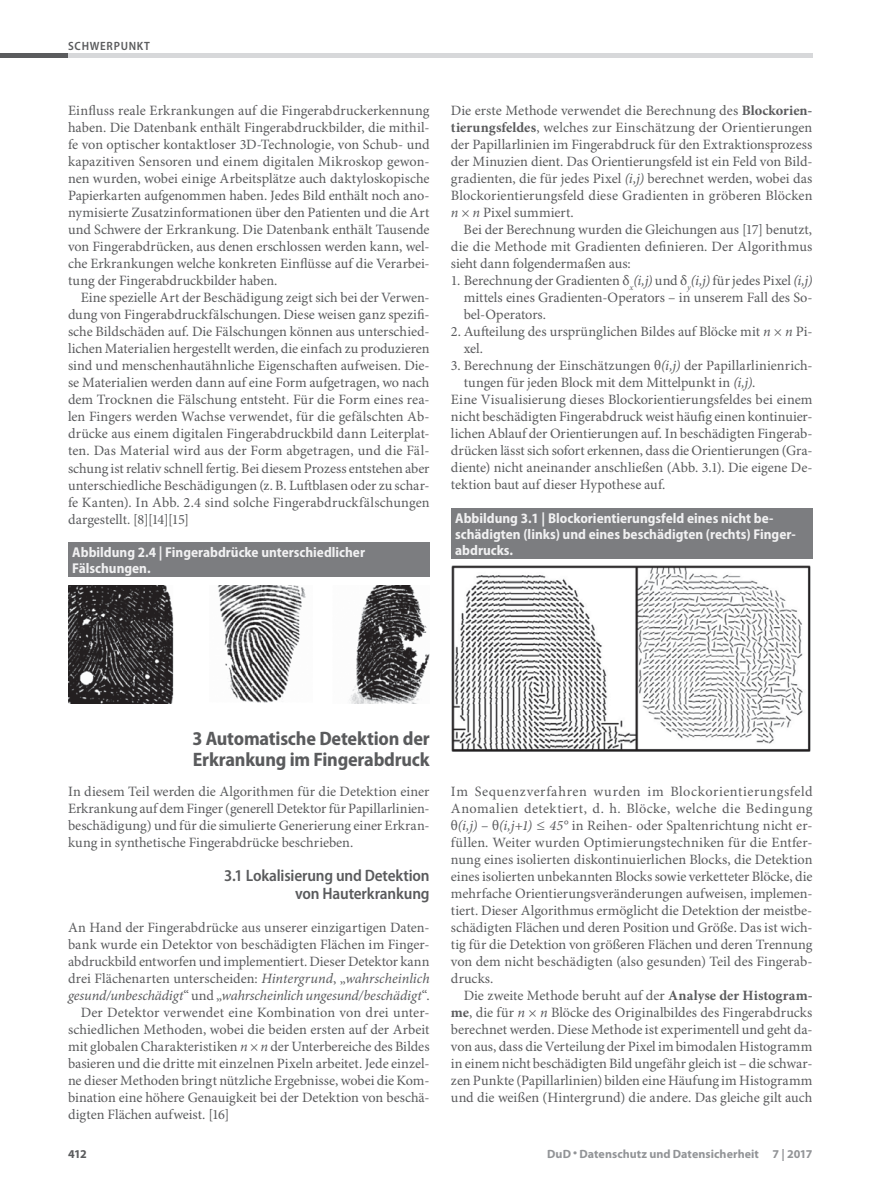
<style>
.page{position:relative;width:893px;height:1187px;background:#fff}
.page>*{position:absolute;margin:0;border:0;box-sizing:border-box;transform-origin:0 0}
.t1{font:700 semi-condensed 19.5px/21px "Myriad Pro";letter-spacing:-.01em;color:#5a5b5d}
.t2{font:600 semi-condensed 16.5px/18px "Myriad Pro";letter-spacing:-.01em;color:#5a5b5d;text-align:right}
.t3{font:14.25px/17px "Minion Pro";color:#5a5b5d;text-align:justify}
.t4{font:700 semi-condensed 14.25px/15.8px "Myriad Pro";color:#f1f1f2}
.t5{font:italic 14.25px "Minion Pro";letter-spacing:-.01em;color:#5a5b5d}
.t6{font:700 12px "Myriad Pro";letter-spacing:.005em;color:#929497}
.t7{font:600 semi-condensed 12px "Myriad Pro";letter-spacing:.06em;color:#5a5b5d}
.t8{font:700 12px "Myriad Pro";color:#5a5b5d}
.s1{font-weight:700}
.s2{font-style:italic}
.s3{font-style:normal}
</style>
<div class="page">
<div style="left:68px;top:542px;width:361px;height:35px;background:#7c7d80"></div>
<img style="left:68px;top:586px;width:361px;height:118px">
<div style="left:451px;top:508px;width:361px;height:51px;background:#7c7d80"></div>
<img style="left:451px;top:565px;width:360px;height:187px">
<div style="left:0;top:53px;width:68px;height:5px;background:#5a5b5d"></div>
<div style="left:68px;top:53px;width:744px;height:5px;background:#d7d8da"></div>
<p class="t7" style="left:68px;top:41px;width:83px">SCHWERPUNKT</p>
<p class="t3" style="left:68px;top:103px;width:363px">Einfluss reale Erkrankungen auf die Fingerabdruckerkennung haben. Die Datenbank enthält Fingerabdruckbilder, die mithil&shy;fe von optischer kontaktloser 3D-Technologie, von Schub- und kapazitiven Sensoren und einem digitalen Mikroskop gewon&shy;nen wurden, wobei einige Arbeitsplätze auch daktyloskopische Papierkarten aufgenommen haben. Jedes Bild enthält noch ano&shy;nymisierte Zusatzinformationen über den Patienten und die Art und Schwere der Erkrankung. Die Datenbank enthält Tausende von Fingerabdrücken, aus denen erschlossen werden kann, wel&shy;che Erkrankungen welche konkreten Einflüsse auf die Verarbei&shy;tung der Fingerabdruckbilder haben.</p>
<p class="t3" style="left:68px;top:290px;width:363px;text-indent:13px">Eine spezielle Art der Beschädigung zeigt sich bei der Verwen&shy;dung von Fingerabdruckfälschungen. Diese weisen ganz spezifi&shy;sche Bildschäden auf. Die Fälschungen können aus unterschied&shy;lichen Materialien hergestellt werden, die einfach zu produzieren sind und menschenhautähnliche Eigenschaften aufweisen. Die&shy;se Materialien werden dann auf eine Form aufgetragen, wo nach dem Trocknen die Fälschung entsteht. Für die Form eines rea&shy;len Fingers werden Wachse verwendet, für die gefälschten Ab&shy;drücke aus einem digitalen Fingerabdruckbild dann Leiterplat&shy;ten. Das Material wird aus der Form abgetragen, und die Fäl&shy;schung ist relativ schnell fertig. Bei diesem Prozess entstehen aber unterschiedliche Beschädigungen (z. B. Luftblasen oder zu schar&shy;fe Kanten). In Abb. 2.4 sind solche Fingerabdruckfälschungen dargestellt. [8][14][15]</p>
<p class="t4" style="left:72px;top:545px;width:294px">Abbildung 2.4 | Fingerabdrücke unterschiedlicher<br>Fälschungen.</p>
<p class="t3" style="left:451px;top:103px;width:363px">Die erste Methode verwendet die Berechnung des <span class="s1">Blockorien&shy;tierungsfeldes</span>, welches zur Einschätzung der Orientierungen der Papillarlinien im Fingerabdruck für den Extraktionsprozess der Minuzien dient. Das Orientierungsfeld ist ein Feld von Bild&shy;gradienten, die für jedes Pixel <span class="s2">(i,j)</span> berechnet werden, wobei das Blockorientierungsfeld diese Gradienten in gröberen Blöcken <span class="s2">n</span> × <span class="s2">n</span> Pixel summiert.</p>
<p class="t3" style="left:451px;top:222px;width:363px;text-indent:13px">Bei der Berechnung wurden die Gleichungen aus [17] benutzt, die die Methode mit Gradienten definieren. Der Algorithmus sieht dann folgendermaßen aus:</p>
<p class="t3" style="left:463px;top:273px;width:350px;text-indent:-13px">1. Berechnung der Gradienten δ<sub>x</sub><span class="s2">(i,j)</span> und δ<sub>y</sub><span class="s2">(i,j)</span> für jedes Pixel <span class="s2">(i,j) </span>mittels eines Gradienten-Operators – in unserem Fall des So&shy;bel-Operators.</p>
<p class="t3" style="left:463px;top:324px;width:350px;text-indent:-13px">2. Aufteilung des ursprünglichen Bildes auf Blöcke mit <span class="s2">n</span> × <span class="s2">n</span> Pi&shy;xel.</p>
<p class="t3" style="left:451px;top:358px;width:363px">3. Berechnung der Einschätzungen θ<span class="s2">(i,j)</span> der Papillarlinienrich-</p>
<p class="t3" style="left:463px;top:375px;width:293px">tungen für jeden Block mit dem Mittelpunkt in <span class="s2">(i,j)</span>.</p>
<p class="t3" style="left:451px;top:392px;width:363px">Eine Visualisierung dieses Blockorientierungsfeldes bei einem</p>
<p class="t3" style="left:451px;top:409px;width:363px">nicht beschädigten Fingerabdruck weist häufig einen kontinuier-</p>
<p class="t3" style="left:451px;top:426px;width:363px">lichen Ablauf der Orientierungen auf. In beschädigten Fingerab-</p>
<p class="t3" style="left:451px;top:443px;width:363px">drücken lässt sich sofort erkennen, dass die Orientierungen (Gra-</p>
<p class="t3" style="left:451px;top:460px;width:363px">diente) nicht aneinander anschließen (Abb. 3.1). Die eigene De-</p>
<p class="t3" style="left:451px;top:477px;width:216px">tektion baut auf dieser Hypothese auf.</p>
<p class="t4" style="left:455px;top:511px;width:342px">Abbildung 3.1 | Blockorientierungsfeld eines nicht be&shy;schädigten (links) und eines beschädigten (rechts) Finger&shy;abdrucks.</p>
<h1 class="t1" style="left:192px;top:729px;width:239px">3 Automatische Detektion der<br>Erkrankung im Fingerabdruck</h1>
<p class="t3" style="left:68px;top:783px;width:363px">In diesem Teil werden die Algorithmen für die Detektion einer Erkrankung auf dem Finger (generell Detektor für Papillarlinien&shy;beschädigung) und für die simulierte Generierung einer Erkran&shy;kung in synthetische Fingerabdrücke beschrieben.</p>
<p class="t2" style="left:224px;top:867px;width:207px">3.1 Lokalisierung und Detektion von Hauterkrankung</p>
<p class="t3" style="left:68px;top:920px;width:363px">An Hand der Fingerabdrücke aus unserer einzigartigen Daten-</p>
<p class="t3" style="left:68px;top:937px;width:363px">bank wurde ein Detektor von beschädigten Flächen im Finger-</p>
<p class="t3" style="left:68px;top:954px;width:363px">abdruckbild entworfen und implementiert. Dieser Detektor kann</p>
<p class="t3" style="left:68px;top:971px;width:363px">drei Flächenarten unterscheiden: <span class="s2">Hintergrund</span>, „<span class="s2">wahrscheinlich</span></p>
<p class="t5" style="left:68px;top:989px;width:363px">gesund/unbeschädigt<span class="s3">“ und „</span>wahrscheinlich ungesund/beschädigt<span class="s3">“.</span></p>
<p class="t3" style="left:81px;top:1005px;width:350px">Der Detektor verwendet eine Kombination von drei unter-</p>
<p class="t3" style="left:68px;top:1022px;width:363px">schiedlichen Methoden, wobei die beiden ersten auf der Arbeit</p>
<p class="t3" style="left:68px;top:1039px;width:363px">mit globalen Charakteristiken <span class="s2">n</span> × <span class="s2">n</span> der Unterbereiche des Bildes</p>
<p class="t3" style="left:68px;top:1056px;width:363px">basieren und die dritte mit einzelnen Pixeln arbeitet. Jede einzel-</p>
<p class="t3" style="left:68px;top:1073px;width:363px">ne dieser Methoden bringt nützliche Ergebnisse, wobei die Kom-</p>
<p class="t3" style="left:68px;top:1090px;width:363px">bination eine höhere Genauigkeit bei der Detektion von beschä-</p>
<p class="t3" style="left:68px;top:1107px;width:163px">digten Flächen aufweist. [16]</p>
<p class="t3" style="left:451px;top:783px;width:363px">Im Sequenzverfahren wurden im Blockorientierungsfeld Anomalien detektiert, d. h. Blöcke, welche die Bedingung θ<span class="s2">(i,j)</span> – θ<span class="s2">(i,j+1) ≤ 45°</span> in Reihen- oder Spaltenrichtung nicht er&shy;füllen. Weiter wurden Optimierungstechniken für die Entfer&shy;nung eines isolierten diskontinuierlichen Blocks, die Detektion eines isolierten unbekannten Blocks sowie verketteter Blöcke, die mehrfache Orientierungsveränderungen aufweisen, implemen&shy;tiert. Dieser Algorithmus ermöglicht die Detektion der meistbe&shy;schädigten Flächen und deren Position und Größe. Das ist wich&shy;tig für die Detektion von größeren Flächen und deren Trennung von dem nicht beschädigten (also gesunden) Teil des Fingerab&shy;drucks.</p>
<p class="t3" style="left:451px;top:988px;width:363px;text-indent:13px">Die zweite Methode beruht auf der <span class="s1">Analyse der Histogram&shy;me</span>, die für <span class="s2">n</span> × <span class="s2">n</span> Blöcke des Originalbildes des Fingerabdrucks berechnet werden. Diese Methode ist experimentell und geht da&shy;von aus, dass die Verteilung der Pixel im bimodalen Histogramm in einem nicht beschädigten Bild ungefähr gleich ist – die schwar&shy;zen Punkte (Papillarlinien) bilden eine Häufung im Histogramm und die weißen (Hintergrund) die andere. Das gleiche gilt auch</p>
<p class="t8" style="left:68px;top:1149px;width:20px">412</p>
<p class="t6" style="left:547px;top:1149px;width:267px">DuD • Datenschutz und Datensicherheit 7 | 2017</p>
</div>
